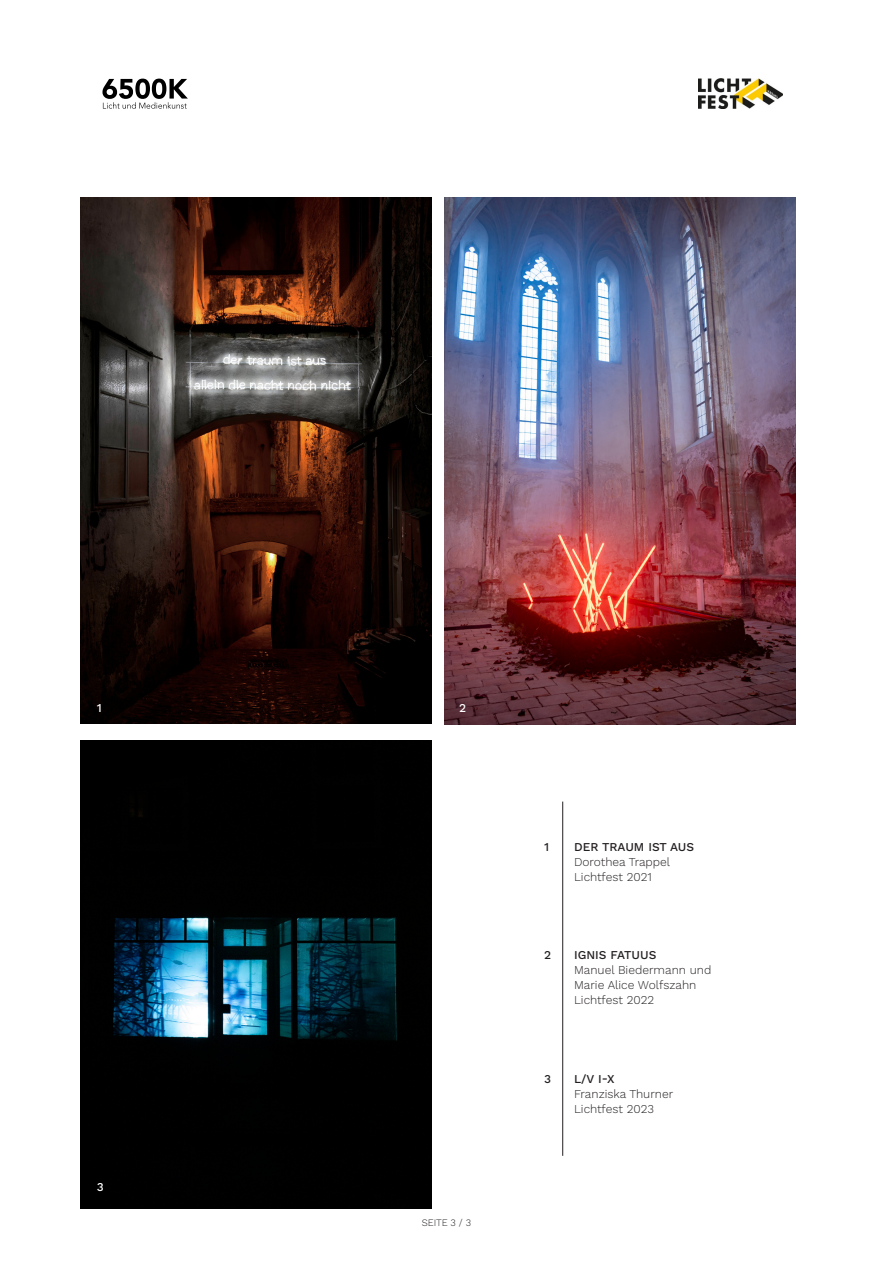
<style>
.page{position:relative;width:893px;height:1263px;background:#fff}
.page>*{position:absolute;margin:0;border:0;box-sizing:border-box;transform-origin:0 0}
.t1{font:300 12px/15px "Work Sans";color:#231f20}
.t2{font:500 12px "Work Sans";color:#231f20}
.t3{font:500 12px "Work Sans";color:#fff}
.t4{font:300 9.9px "Work Sans";letter-spacing:-.01em;color:#231f20}
</style>
<div class="page">
<img style="left:698px;top:79px;width:85px;height:30px">
<svg style="left:102px;top:79px;width:86px;height:30px"></svg>
<img style="left:81px;top:740px;width:351px;height:469px">
<img style="left:81px;top:198px;width:351px;height:526px">
<img style="left:445px;top:198px;width:351px;height:526px">
<hr style="left:562px;top:801px;width:1px;height:355px;background:#231f20">
<p class="t3" style="left:97px;top:701px;width:7px">1</p>
<p class="t3" style="left:97px;top:1180px;width:9px">3</p>
<p class="t3" style="left:459px;top:701px;width:9px">2</p>
<p class="t4" style="left:422px;top:1217px;width:51px">SEITE 3 / 3</p>
<p class="t2" style="left:544px;top:840px;width:7px">1</p>
<p class="t2" style="left:574px;top:840px;width:122px">DER TRAUM IST AUS</p>
<p class="t1" style="left:574px;top:855px;width:98px">Dorothea Trappel<br>Lichtfest 2021</p>
<p class="t2" style="left:544px;top:947px;width:9px">2</p>
<p class="t2" style="left:574px;top:947px;width:84px">IGNIS FATUUS</p>
<p class="t1" style="left:574px;top:962px;width:139px">Manuel Biedermann und<br>Marie Alice Wolfszahn<br>Lichtfest 2022</p>
<p class="t2" style="left:544px;top:1072px;width:9px">3</p>
<p class="t2" style="left:574px;top:1072px;width:42px">L/V I-X</p>
<p class="t1" style="left:574px;top:1087px;width:101px">Franziska Thurner<br>Lichtfest 2023</p>
</div>
